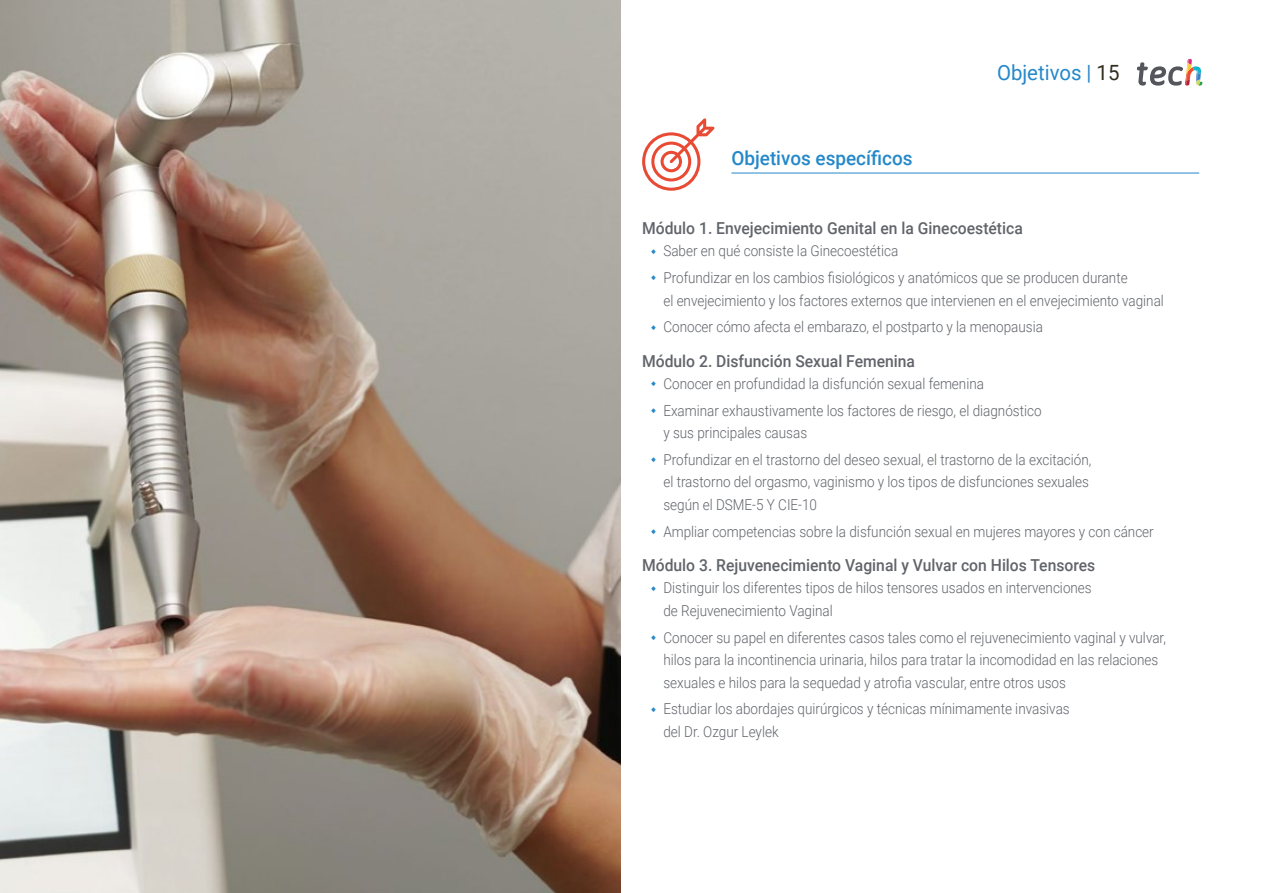
<style>
.page{position:relative;width:1263px;height:893px;background:#fff}
.page>*{position:absolute;margin:0;border:0;box-sizing:border-box;transform-origin:0 0}
.t1{font:21px "Roboto";color:#2488c9}
.t2{font:500 19.5px "Roboto";color:#2488c9}
.t3{font:500 16.5px "Roboto";color:#61646a;scale:.95 1}
.t4{font:300 15px/22.5px "Roboto";color:#61646a;scale:.9 1}
.s1{color:#312e20}
</style>
<div class="page">
<hr style="left:731px;top:173px;width:468px;height:1px;background:#2488c9">
<svg style="left:642px;top:118px;width:72px;height:73px"></svg>
<svg style="left:1137px;top:59px;width:65px;height:27px"></svg>
<img style="left:0;top:0;width:621px;height:893px">
<h2 class="t2" style="left:731px;top:144px;width:183px">Objetivos específicos</h2>
<h1 class="t1" style="left:997px;top:57px;width:124px">Objetivos | <span class="s1">15</span></h1>
<p class="t3" style="left:642px;top:216px;width:402px">Módulo 1. Envejecimiento Genital en la Ginecoestética</p>
<p class="t4" style="left:663px;top:237px;width:517px;line-height:26.7px">Saber en qué consiste la Ginecoestética<br>Profundizar en los cambios fisiológicos y anatómicos que se producen durante</p>
<p class="t4" style="left:663px;top:286px;width:558px;line-height:26.7px">el envejecimiento y los factores externos que intervienen en el envejecimiento vaginal<br>Conocer cómo afecta el embarazo, el postparto y la menopausia</p>
<p class="t3" style="left:642px;top:349px;width:289px">Módulo 2. Disfunción Sexual Femenina</p>
<p class="t4" style="left:663px;top:370px;width:422px;line-height:26.7px">Conocer en profundidad la disfunción sexual femenina<br>Examinar exhaustivamente los factores de riesgo, el diagnóstico</p>
<p class="t4" style="left:663px;top:419px;width:477px;line-height:26.7px">y sus principales causas<br>Profundizar en el trastorno del deseo sexual, el trastorno de la excitación,</p>
<p class="t4" style="left:663px;top:470px;width:474px">el trastorno del orgasmo, vaginismo y los tipos de disfunciones sexuales según el DSME-5 Y CIE-10</p>
<p class="t4" style="left:663px;top:520px;width:546px">Ampliar competencias sobre la disfunción sexual en mujeres mayores y con cáncer</p>
<p class="t3" style="left:642px;top:553px;width:478px">Módulo 3. Rejuvenecimiento Vaginal y Vulvar con Hilos Tensores</p>
<p class="t4" style="left:663px;top:576px;width:477px">Distinguir los diferentes tipos de hilos tensores usados en intervenciones de Rejuvenecimiento Vaginal</p>
<p class="t4" style="left:663px;top:625px;width:560px">Conocer su papel en diferentes casos tales como el rejuvenecimiento vaginal y vulvar, hilos para la incontinencia urinaria, hilos para tratar la incomodidad en las relaciones sexuales e hilos para la sequedad y atrofia vascular, entre otros usos</p>
<p class="t4" style="left:663px;top:697px;width:453px">Estudiar los abordajes quirúrgicos y técnicas mínimamente invasivas del Dr. Ozgur Leylek</p>
</div>
